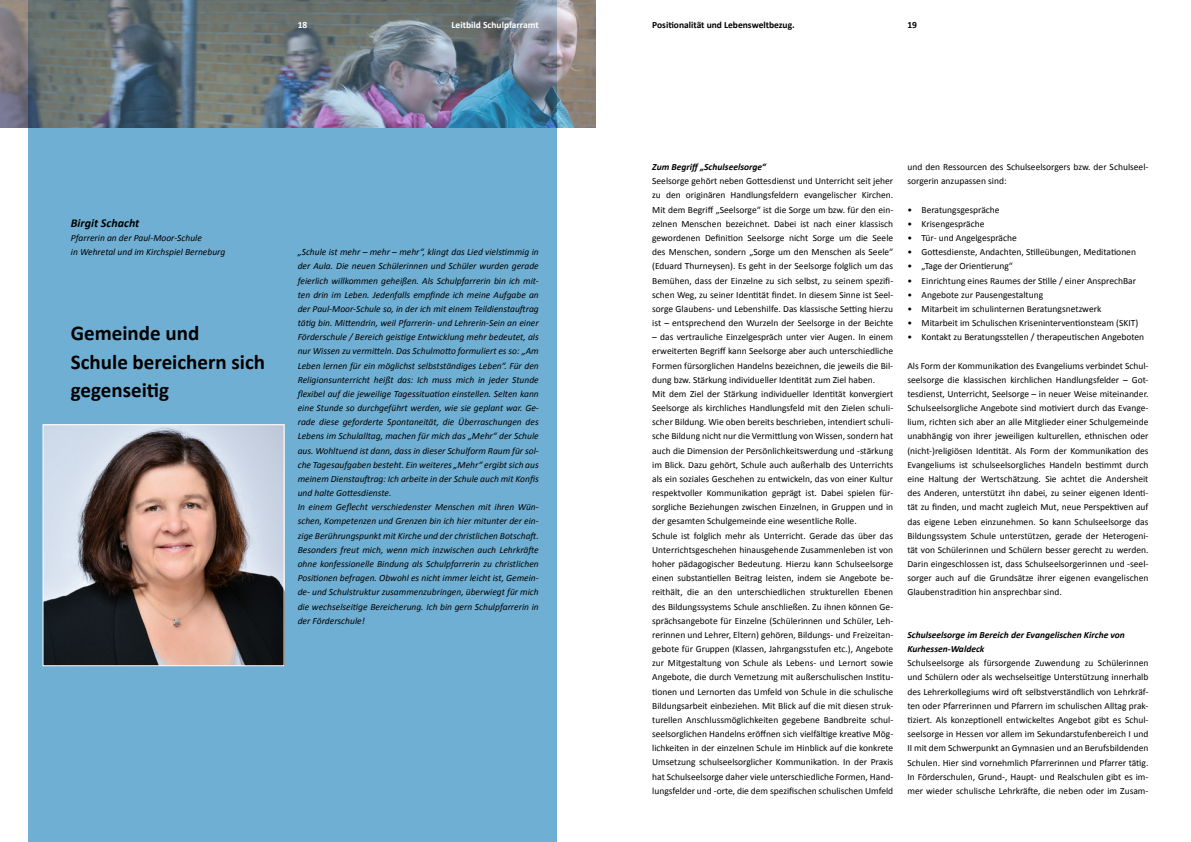
<style>
.page{position:relative;width:1191px;height:842px;background:#fff}
.page>*{position:absolute;margin:0;border:0;box-sizing:border-box;transform-origin:0 0}
.t1{font:700 21px/28.4px "Calibri";color:#000}
.t2{font:italic 700 12px "Calibri";color:#000}
.t3{font:9.5px/14.2px "Calibri";color:#000;text-align:justify}
.t4{font:italic 9.5px/14.2px "Calibri";color:#000}
.t5{font:italic 700 9.5px/14.2px "Calibri";color:#000}
.t6{font:700 9.5px "Calibri";color:#000}
.t7{font:700 9.5px "Calibri";color:#fff}
</style>
<div class="page">
<div style="left:29px;top:0;width:528px;height:842px;background:#6fafd3"></div>
<img style="left:0;top:0;width:595px;height:128px">
<img style="left:45px;top:426px;width:237px;height:238px">
<div style="left:43px;top:424px;width:241px;height:242px;border:1px solid #fff"></div>
<p class="t7" style="left:298px;top:19px;width:11px">18</p>
<p class="t7" style="left:451px;top:19px;width:89px">Leitbild Schulpfarramt</p>
<p class="t6" style="left:652px;top:19px;width:144px">Positionalität und Lebensweltbezug.</p>
<p class="t6" style="left:907px;top:19px;width:11px">19</p>
<p class="t2" style="left:71px;top:215px;width:70px">Birgit Schacht</p>
<p class="t4" style="left:71px;top:230px;width:156px">Pfarrerin an der Paul-Moor-Schule<br>in Wehretal und im Kirchspiel Berneburg</p>
<h1 class="t1" style="left:71px;top:319px;width:196px">Gemeinde und<br>Schule bereichern sich gegenseitig</h1>
<p class="t4" style="left:298px;top:244px;width:242px">„Schule ist mehr – mehr – mehr“, klingt das Lied vielstimmig in der Aula. Die neuen Schülerinnen und Schüler wurden gerade feierlich willkommen geheißen. Als Schulpfarrerin bin ich mit&shy;ten drin im Leben. Jedenfalls empfinde ich meine Aufgabe an der Paul-Moor-Schule so, in der ich mit einem Teildienstauftrag tätig bin. Mittendrin, weil Pfarrerin- und Lehrerin-Sein an einer Förderschule / Bereich geistige Entwicklung mehr bedeutet, als nur Wissen zu vermitteln. Das Schulmotto formuliert es so: „Am Leben lernen für ein möglichst selbstständiges Leben“. Für den Religionsunterricht heißt das: Ich muss mich in jeder Stunde flexibel auf die jeweilige Tagessituation einstellen. Selten kann eine Stunde so durchgeführt werden, wie sie geplant war. Ge&shy;rade diese geforderte Spontaneität, die Überraschungen des Lebens im Schulalltag, machen für mich das „Mehr“ der Schule aus. Wohltuend ist dann, dass in dieser Schulform Raum für sol&shy;che Tagesaufgaben besteht. Ein weiteres „Mehr“ ergibt sich aus meinem Dienstauftrag: Ich arbeite in der Schule auch mit Konfis und halte Gottesdienste.<br>In einem Geflecht verschiedenster Menschen mit ihren Wün&shy;schen, Kompetenzen und Grenzen bin ich hier mitunter der ein&shy;zige Berührungspunkt mit Kirche und der christlichen Botschaft.<br>Besonders freut mich, wenn mich inzwischen auch Lehrkräfte ohne konfessionelle Bindung als Schulpfarrerin zu christlichen Positionen befragen. Obwohl es nicht immer leicht ist, Gemein&shy;de- und Schulstruktur zusammenzubringen, überwiegt für mich die wechselseitige Bereicherung. Ich bin gern Schulpfarrerin in der Förderschule!</p>
<p class="t5" style="left:652px;top:160px;width:115px">Zum Begriff „Schulseelsorge“</p>
<p class="t3" style="left:652px;top:174px;width:242px">Seelsorge gehört neben Gottesdienst und Unterricht seit jeher zu den originären Handlungsfeldern evangelischer Kirchen.<br>Mit dem Begriff „Seelsorge“ ist die Sorge um bzw. für den ein&shy;zelnen Menschen bezeichnet. Dabei ist nach einer klassisch gewordenen Definition Seelsorge nicht Sorge um die Seele des Menschen, sondern „Sorge um den Menschen als Seele“ (Eduard Thurneysen). Es geht in der Seelsorge folglich um das Bemühen, dass der Einzelne zu sich selbst, zu seinem spezifi&shy;schen Weg, zu seiner Identität findet. In diesem Sinne ist Seel&shy;sorge Glaubens- und Lebenshilfe. Das klassische Setting hierzu ist – entsprechend den Wurzeln der Seelsorge in der Beichte</p>
<p class="t3" style="left:652px;top:330px;width:242px;text-align:left">– das vertrauliche Einzelgespräch unter vier Augen. In einem erweiterten Begriff kann Seelsorge aber auch unterschiedliche Formen fürsorglichen Handelns bezeichnen, die jeweils die Bil&shy;dung bzw. Stärkung individueller Identität zum Ziel haben.<br>Mit dem Ziel der Stärkung individueller Identität konvergiert Seelsorge als kirchliches Handlungsfeld mit den Zielen schuli&shy;scher Bildung. Wie oben bereits beschrieben, intendiert schuli&shy;sche Bildung nicht nur die Vermittlung von Wissen, sondern hat auch die Dimension der Persönlichkeitswerdung und -stärkung im Blick. Dazu gehört, Schule auch außerhalb des Unterrichts als ein soziales Geschehen zu entwickeln, das von einer Kultur respektvoller Kommunikation geprägt ist. Dabei spielen für&shy;sorgliche Beziehungen zwischen Einzelnen, in Gruppen und in der gesamten Schulgemeinde eine wesentliche Rolle.<br>Schule ist folglich mehr als Unterricht. Gerade das über das Unterrichtsgeschehen hinausgehende Zusammenleben ist von hoher pädagogischer Bedeutung. Hierzu kann Schulseelsorge einen substantiellen Beitrag leisten, indem sie Angebote be&shy;reithält, die an den unterschiedlichen strukturellen Ebenen des Bildungssystems Schule anschließen. Zu ihnen können Ge&shy;sprächsangebote für Einzelne (Schülerinnen und Schüler, Leh&shy;rerinnen und Lehrer, Eltern) gehören, Bildungs- und Freizeitan&shy;gebote für Gruppen (Klassen, Jahrgangsstufen etc.), Angebote zur Mitgestaltung von Schule als Lebens- und Lernort sowie Angebote, die durch Vernetzung mit außerschulischen Institu&shy;tionen und Lernorten das Umfeld von Schule in die schulische Bildungsarbeit einbeziehen. Mit Blick auf die mit diesen struk&shy;turellen Anschlussmöglichkeiten gegebene Bandbreite schul&shy;seelsorglichen Handelns eröffnen sich vielfältige kreative Mög&shy;lichkeiten in der einzelnen Schule im Hinblick auf die konkrete Umsetzung schulseelsorglicher Kommunikation. In der Praxis hat Schulseelsorge daher viele unterschiedliche Formen, Hand&shy;lungsfelder und -orte, die dem spezifischen schulischen Umfeld</p>
<p class="t3" style="left:907px;top:160px;width:242px">und den Ressourcen des Schulseelsorgers bzw. der Schulseel&shy;sorgerin anzupassen sind:</p>
<p class="t3" style="left:907px;top:202px;width:94px">• Beratungsgespräche</p>
<p class="t3" style="left:907px;top:217px;width:79px">• Krisengespräche</p>
<p class="t3" style="left:907px;top:231px;width:111px">• Tür- und Angelgespräche</p>
<p class="t3" style="left:907px;top:245px;width:230px">• Gottesdienste, Andachten, Stilleübungen, Meditationen</p>
<p class="t3" style="left:907px;top:259px;width:107px">• „Tage der Orientierung“</p>
<p class="t3" style="left:907px;top:273px;width:230px">• Einrichtung eines Raumes der Stille / einer AnsprechBar</p>
<p class="t3" style="left:907px;top:287px;width:137px">• Angebote zur Pausengestaltung</p>
<p class="t3" style="left:907px;top:302px;width:195px">• Mitarbeit im schulinternen Beratungsnetzwerk</p>
<p class="t3" style="left:907px;top:316px;width:232px">• Mitarbeit im Schulischen Kriseninterventionsteam (SKIT)</p>
<p class="t3" style="left:907px;top:330px;width:238px">• Kontakt zu Beratungsstellen / therapeutischen Angeboten</p>
<p class="t3" style="left:907px;top:358px;width:242px">Als Form der Kommunikation des Evangeliums verbindet Schul&shy;seelsorge die klassischen kirchlichen Handlungsfelder – Got&shy;tesdienst, Unterricht, Seelsorge – in neuer Weise miteinander.<br>Schulseelsorgliche Angebote sind motiviert durch das Evange&shy;lium, richten sich aber an alle Mitglieder einer Schulgemeinde unabhängig von ihrer jeweiligen kulturellen, ethnischen oder (nicht-)religiösen Identität. Als Form der Kommunikation des Evangeliums ist schulseelsorgliches Handeln bestimmt durch eine Haltung der Wertschätzung. Sie achtet die Andersheit des Anderen, unterstützt ihn dabei, zu seiner eigenen Identi&shy;tät zu finden, und macht zugleich Mut, neue Perspektiven auf das eigene Leben einzunehmen. So kann Schulseelsorge das Bildungssystem Schule unterstützen, gerade der Heterogeni&shy;tät von Schülerinnen und Schülern besser gerecht zu werden.<br>Darin eingeschlossen ist, dass Schulseelsorgerinnen und -seel&shy;sorger auch auf die Grundsätze ihrer eigenen evangelischen Glaubenstradition hin ansprechbar sind.</p>
<p class="t5" style="left:907px;top:628px;width:219px">Schulseelsorge im Bereich der Evangelischen Kirche von<br>Kurhessen-Waldeck</p>
<p class="t3" style="left:907px;top:656px;width:242px">Schulseelsorge als fürsorgende Zuwendung zu Schülerinnen und Schülern oder als wechselseitige Unterstützung innerhalb des Lehrerkollegiums wird oft selbstverständlich von Lehrkräf&shy;ten oder Pfarrerinnen und Pfarrern im schulischen Alltag prak&shy;tiziert. Als konzeptionell entwickeltes Angebot gibt es Schul&shy;seelsorge in Hessen vor allem im Sekundarstufenbereich I und II mit dem Schwerpunkt an Gymnasien und an Berufsbildenden Schulen. Hier sind vornehmlich Pfarrerinnen und Pfarrer tätig.<br>In Förderschulen, Grund-, Haupt- und Realschulen gibt es im&shy;mer wieder schulische Lehrkräfte, die neben oder im Zusam-</p>
</div>
